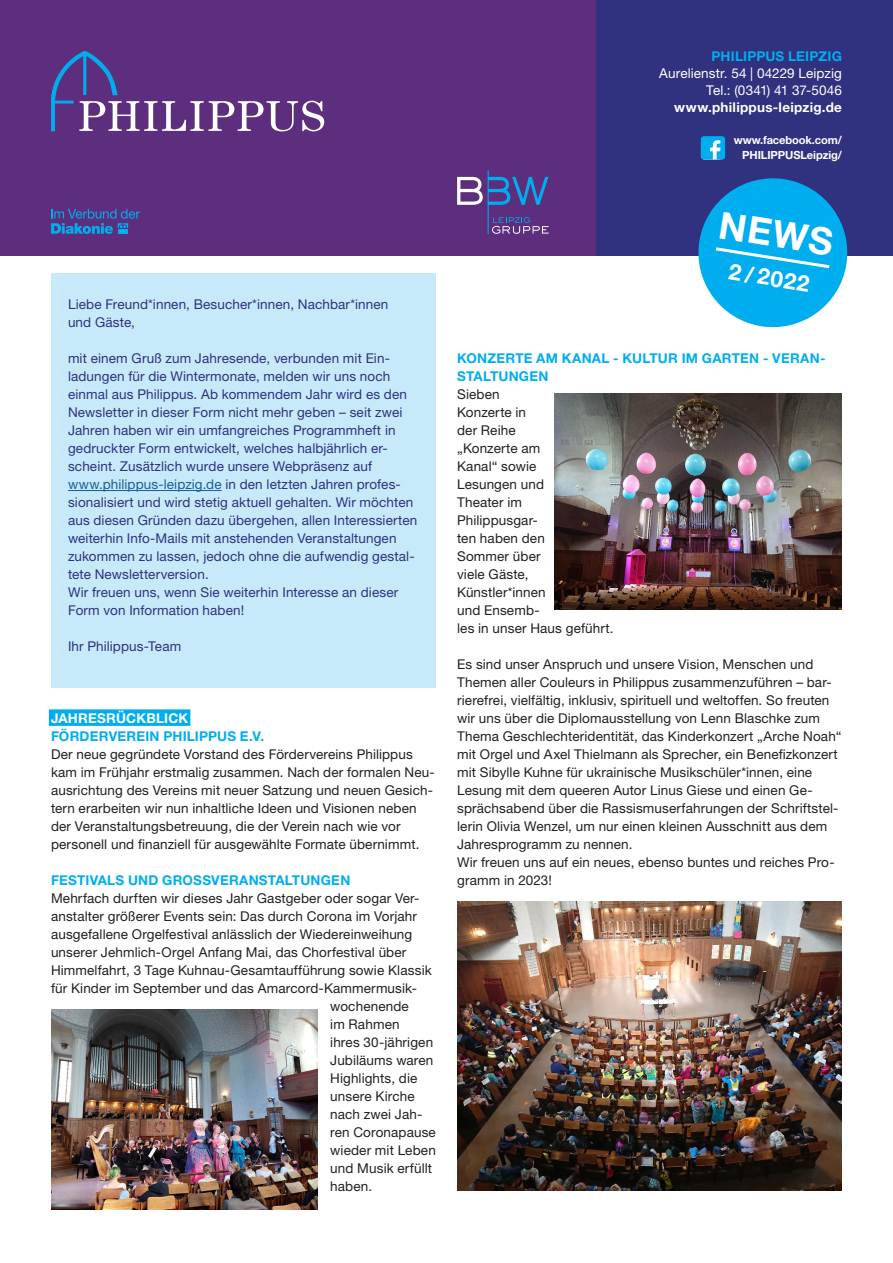
<style>
.page{position:relative;width:893px;height:1263px;background:#fff}
.page>*{position:absolute;margin:0;border:0;box-sizing:border-box;transform-origin:0 0}
.t1{font:700 37.5px "Helvetica Neue LT Std";color:#fff}
.t2{font:700 22.5px "Helvetica Neue LT Std";color:#fff}
._11_Fliesstext_9pt_4{font:13.5px/18px "Helvetica Neue LT Std";letter-spacing:.01em;color:#231f20}
._11_Fliesstext_9pt_4-2{font:13.5px/18px "Helvetica Neue LT Std";letter-spacing:.01em;color:#30317f}
._14_Zwischentitel_9p{font:700 13.5px/18px "Helvetica Neue LT Std";letter-spacing:.015em;color:#00aeef}
.t3{font:13.5px/17px "Helvetica Neue LT Std";letter-spacing:.01em;color:#fff;text-align:right}
._12_Zwischentitel_Bo{font:700 13.5px "Helvetica Neue LT Std";letter-spacing:.015em;color:#fff}
.t4{font:700 11.25px/15px "Helvetica Neue LT Std";letter-spacing:-.01em;color:#fff;text-align:right}
.s1{color:#175d9e}
</style>
<div class="page">
<div style="left:595px;top:0;width:298px;height:255px;background:#30317f"></div>
<svg style="left:701px;top:136px;width:24px;height:24px"></svg>
<svg style="left:693px;top:178px;width:160px;height:150px"></svg>
<div style="left:0;top:0;width:595px;height:255px;background:#5e2e7e"></div>
<svg style="left:51px;top:51px;width:273px;height:80px"></svg>
<svg style="left:51px;top:209px;width:89px;height:25px"></svg>
<svg style="left:457px;top:170px;width:92px;height:64px"></svg>
<div style="left:51px;top:273px;width:385px;height:414px;background:#c6eafa"></div>
<hr style="left:68px;top:490px;width:154px;height:1px;background:#175d9e">
<div style="left:49px;top:709px;width:141px;height:17px;background:#00aeef"></div>
<img style="left:51px;top:1009px;width:266px;height:200px">
<img style="left:554px;top:393px;width:288px;height:216px">
<img style="left:457px;top:901px;width:385px;height:289px">
<p class="_11_Fliesstext_9pt_4-2" style="left:68px;top:295px;width:322px">Liebe Freund*innen, Besucher*innen, Nachbar*innen</p>
<p class="_11_Fliesstext_9pt_4-2" style="left:68px;top:313px;width:68px">und Gäste,</p>
<p class="_11_Fliesstext_9pt_4-2" style="left:68px;top:349px;width:340px">mit einem Gruß zum Jahresende, verbunden mit Ein&shy;ladungen für die Wintermonate, melden wir uns noch einmal aus Philippus. Ab kommendem Jahr wird es den Newsletter in dieser Form nicht mehr geben – seit zwei Jahren haben wir ein umfangreiches Programmheft in gedruckter Form entwickelt, welches halbjährlich er&shy;scheint. Zusätzlich wurde unsere Webpräsenz auf</p>
<p class="_11_Fliesstext_9pt_4-2" style="left:68px;top:475px;width:351px"><span class="s1">www.philippus-leipzig.de</span> in den letzten Jahren profes&shy;sionalisiert und wird stetig aktuell gehalten. Wir möchten aus diesen Gründen dazu übergehen, allen Interessierten weiterhin Info-Mails mit anstehenden Veranstaltungen zukommen zu lassen, jedoch ohne die aufwendig gestal&shy;tete Newsletterversion.</p>
<p class="_11_Fliesstext_9pt_4-2" style="left:68px;top:583px;width:332px">Wir freuen uns, wenn Sie weiterhin Interesse an dieser<br>Form von Information haben!</p>
<p class="_11_Fliesstext_9pt_4-2" style="left:68px;top:637px;width:115px">Ihr Philippus-Team</p>
<p class="_12_Zwischentitel_Bo" style="left:51px;top:710px;width:139px">JAHRESRÜCKBLICK</p>
<p class="_14_Zwischentitel_9p" style="left:51px;top:727px;width:215px">FÖRDERVEREIN PHILIPPUS E.V.</p>
<p class="_11_Fliesstext_9pt_4" style="left:51px;top:745px;width:385px">Der neue gegründete Vorstand des Fördervereins Philippus kam im Frühjahr erstmalig zusammen. Nach der formalen Neu&shy;ausrichtung des Vereins mit neuer Satzung und neuen Gesich&shy;tern erarbeiten wir nun inhaltliche Ideen und Visionen neben der Veranstaltungsbetreuung, die der Verein nach wie vor personell und finanziell für ausgewählte Formate übernimmt.</p>
<p class="_14_Zwischentitel_9p" style="left:51px;top:871px;width:301px">FESTIVALS UND GROSSVERANSTALTUNGEN</p>
<p class="_11_Fliesstext_9pt_4" style="left:51px;top:889px;width:370px">Mehrfach durften wir dieses Jahr Gastgeber oder sogar Ver-</p>
<p class="_11_Fliesstext_9pt_4" style="left:51px;top:907px;width:368px">anstalter größerer Events sein: Das durch Corona im Vorjahr</p>
<p class="_11_Fliesstext_9pt_4" style="left:51px;top:925px;width:363px">ausgefallene Orgelfestival anlässlich der Wiedereinweihung</p>
<p class="_11_Fliesstext_9pt_4" style="left:51px;top:943px;width:357px">unserer Jehmlich-Orgel Anfang Mai, das Chorfestival über</p>
<p class="_11_Fliesstext_9pt_4" style="left:51px;top:961px;width:382px">Himmelfahrt, 3 Tage Kuhnau-Gesamtaufführung sowie Klassik</p>
<p class="_11_Fliesstext_9pt_4" style="left:51px;top:979px;width:367px">für Kinder im September und das Amarcord-Kammermusik-</p>
<p class="_11_Fliesstext_9pt_4" style="left:330px;top:997px;width:80px">wochenende</p>
<p class="_11_Fliesstext_9pt_4" style="left:330px;top:1015px;width:71px">im Rahmen</p>
<p class="_11_Fliesstext_9pt_4" style="left:330px;top:1033px;width:104px">ihres 30-jährigen</p>
<p class="_11_Fliesstext_9pt_4" style="left:330px;top:1051px;width:105px">Jubiläums waren</p>
<p class="_11_Fliesstext_9pt_4" style="left:330px;top:1069px;width:89px">Highlights, die</p>
<p class="_11_Fliesstext_9pt_4" style="left:330px;top:1087px;width:86px">unsere Kirche</p>
<p class="_11_Fliesstext_9pt_4" style="left:330px;top:1105px;width:94px">nach zwei Jah-</p>
<p class="_11_Fliesstext_9pt_4" style="left:330px;top:1123px;width:107px">ren Coronapause</p>
<p class="_11_Fliesstext_9pt_4" style="left:330px;top:1141px;width:107px">wieder mit Leben</p>
<p class="_11_Fliesstext_9pt_4" style="left:330px;top:1159px;width:103px">und Musik erfüllt</p>
<p class="_11_Fliesstext_9pt_4" style="left:330px;top:1177px;width:43px">haben.</p>
<p class="_14_Zwischentitel_9p" style="left:712px;top:47px;width:132px">PHILIPPUS LEIPZIG</p>
<p class="t3" style="left:659px;top:64px;width:184px">Aurelienstr. 54 | 04229 Leipzig<br>Tel.: (0341) 41 37-5046</p>
<p class="_12_Zwischentitel_Bo" style="left:674px;top:99px;width:169px">www.philippus-leipzig.de</p>
<p class="t4" style="left:734px;top:132px;width:110px">www.facebook.com/<br>PHILIPPUSLeipzig/</p>
<h1 class="t1" style="left:723px;top:202px;width:117px;rotate:9deg">NEWS</h1>
<h2 class="t2" style="left:731px;top:257px;width:83px;rotate:9deg">2 / 2022</h2>
<p class="_14_Zwischentitel_9p" style="left:457px;top:349px;width:370px">KONZERTE AM KANAL - KULTUR IM GARTEN - VERAN-<br>STALTUNGEN</p>
<p class="_11_Fliesstext_9pt_4" style="left:457px;top:385px;width:158px">Sieben<br>Konzerte in<br>der Reihe<br>„Konzerte am<br>Kanal“ sowie<br>Lesungen und<br>Theater im<br>Philippusgar-<br>ten haben den<br>Sommer über<br>viele Gäste,<br>Künstler*innen<br>und Ensemb-<br>les in unser Haus geführt.</p>
<p class="_11_Fliesstext_9pt_4" style="left:457px;top:655px;width:386px">Es sind unser Anspruch und unsere Vision, Menschen und Themen aller Couleurs in Philippus zusammenzuführen – bar&shy;rierefrei, vielfältig, inklusiv, spirituell und weltoffen. So freuten wir uns über die Diplomausstellung von Lenn Blaschke zum Thema Geschlechteridentität, das Kinderkonzert „Arche Noah“ mit Orgel und Axel Thielmann als Sprecher, ein Benefizkonzert mit Sibylle Kuhne für ukrainische Musikschüler*innen, eine Lesung mit dem queeren Autor Linus Giese und einen Ge&shy;sprächsabend über die Rassismuserfahrungen der Schriftstel&shy;lerin Olivia Wenzel, um nur einen kleinen Ausschnitt aus dem Jahresprogramm zu nennen.</p>
<p class="_11_Fliesstext_9pt_4" style="left:457px;top:853px;width:379px">Wir freuen uns auf ein neues, ebenso buntes und reiches Pro&shy;gramm in 2023!</p>
</div>
